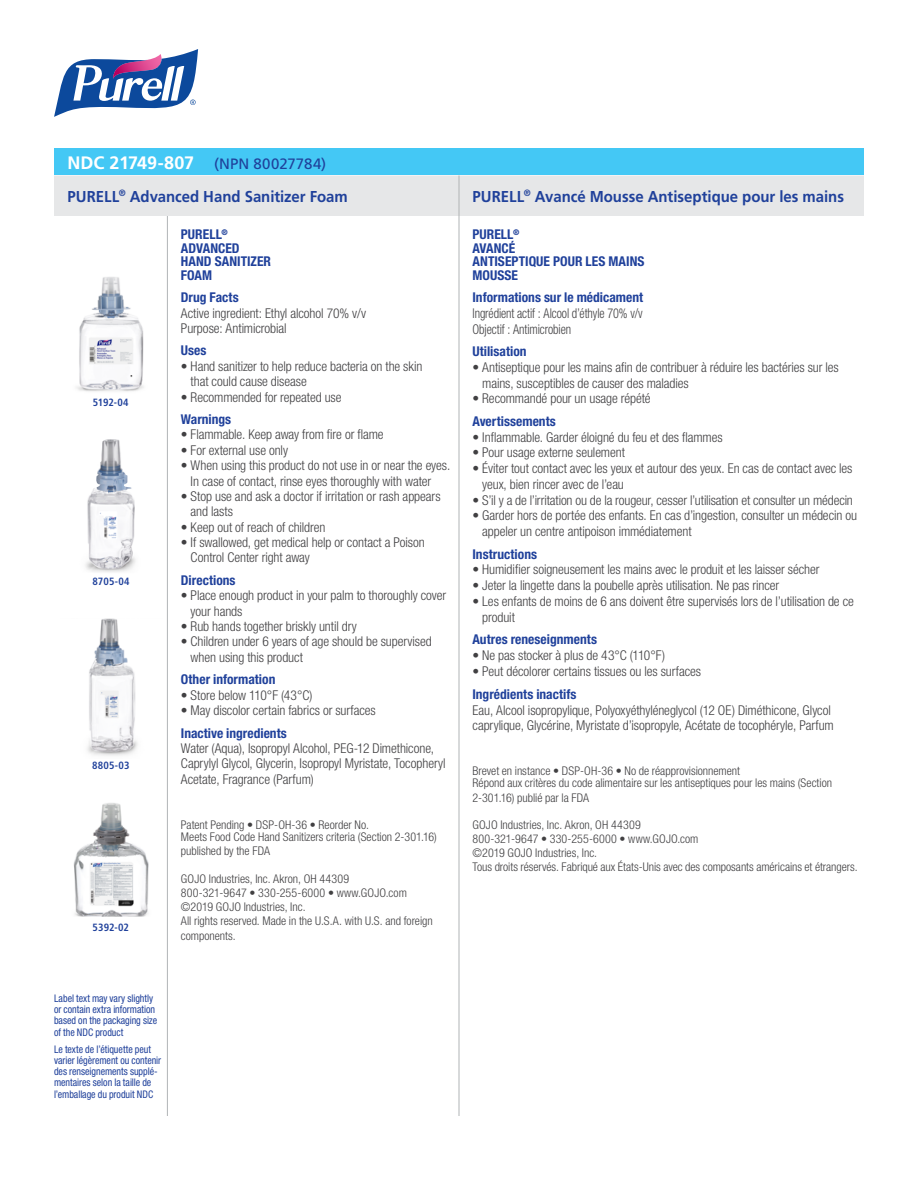
<style>
.page{position:relative;width:918px;height:1188px;background:#fff}
.page>*{position:absolute;margin:0;border:0;box-sizing:border-box;transform-origin:0 0}
.t1{font:700 15.75px "Frutiger LT Std";color:#20419b;scale:.95 1}
.t2{font:15px "Frutiger LT Std";letter-spacing:.005em;color:#20419b}
.t3{font:300 condensed 13.5px/15.5px "Helvetica Neue LT Std";letter-spacing:-.005em;color:#414042}
.t4{font:700 condensed 13.5px/13.5px "Helvetica Neue LT Std";color:#20419b}
.t5{font:300 condensed 13.5px/15.8px "Helvetica Neue LT Std";letter-spacing:-.005em;color:#414042;scale:.9 1}
.t6{font:300 condensed 12px/14.2px "Helvetica Neue LT Std";color:#414042}
.t7{font:condensed 10.5px/11.2px "Helvetica Neue LT Std";color:#20419b;scale:.95 1}
.t8{font:700 condensed 10.5px "Frutiger LT Std";letter-spacing:.005em;color:#20419b}
.s1{font-weight:700;font-size:18px;color:#fff}
</style>
<div class="page">
<div style="left:54px;top:148px;width:810px;height:28px;background:#44c8f5"></div>
<div style="left:54px;top:176px;width:810px;height:40px;background:#e6e7e8"></div>
<hr style="left:459px;top:216px;width:1px;height:900px;background:#b1b4b6">
<hr style="left:167px;top:216px;width:1px;height:900px;background:#b1b4b6">
<hr style="left:459px;top:176px;width:1px;height:40px;background:#b1b4b6">
<svg style="left:54px;top:49px;width:144px;height:68px"></svg>
<img style="left:76px;top:277px;width:68px;height:115px">
<img style="left:85px;top:441px;width:51px;height:131px">
<img style="left:87px;top:618px;width:51px;height:138px">
<img style="left:73px;top:803px;width:76px;height:114px">
<p class="t2" style="left:68px;top:155px;width:260px"><span class="s1">NDC 21749-807</span> (NPN 80027784)</p>
<p class="t1" style="left:68px;top:187px;width:297px">PURELL<sup>®</sup> Advanced Hand Sanitizer Foam</p>
<p class="t1" style="left:472px;top:187px;width:393px">PURELL<sup>®</sup> Avancé Mousse Antiseptique pour les mains</p>
<p class="t4" style="left:181px;top:227px;width:92px">PURELL<sup>®<br></sup>ADVANCED<br>HAND SANITIZER<br>FOAM</p>
<p class="t4" style="left:181px;top:290px;width:59px">Drug Facts</p>
<p class="t3" style="left:181px;top:305px;width:187px">Active ingredient: Ethyl alcohol 70% v/v<br>Purpose: Antimicrobial</p>
<p class="t4" style="left:181px;top:344px;width:27px">Uses</p>
<p class="t3" style="left:191px;top:358px;width:233px;text-indent:-10px">• Hand sanitizer to help reduce bacteria on the skin that could cause disease</p>
<p class="t3" style="left:181px;top:389px;width:162px">• Recommended for repeated use</p>
<p class="t4" style="left:181px;top:412px;width:52px">Warnings</p>
<p class="t3" style="left:181px;top:427px;width:204px">• Flammable. Keep away from fire or flame</p>
<p class="t3" style="left:181px;top:442px;width:109px">• For external use only</p>
<p class="t3" style="left:191px;top:458px;width:261px;text-indent:-10px">• When using this product do not use in or near the eyes.<br>In case of contact, rinse eyes thoroughly with water</p>
<p class="t3" style="left:191px;top:488px;width:252px;text-indent:-10px">• Stop use and ask a doctor if irritation or rash appears and lasts</p>
<p class="t3" style="left:181px;top:519px;width:146px">• Keep out of reach of children</p>
<p class="t3" style="left:191px;top:534px;width:236px;text-indent:-10px">• If swallowed, get medical help or contact a Poison<br>Control Center right away</p>
<p class="t4" style="left:181px;top:573px;width:56px">Directions</p>
<p class="t3" style="left:191px;top:588px;width:257px;text-indent:-10px">• Place enough product in your palm to thoroughly cover your hands</p>
<p class="t3" style="left:181px;top:618px;width:177px">• Rub hands together briskly until dry</p>
<p class="t3" style="left:191px;top:634px;width:243px;text-indent:-10px">• Children under 6 years of age should be supervised when using this product</p>
<p class="t4" style="left:181px;top:673px;width:96px">Other information</p>
<p class="t3" style="left:181px;top:687px;width:133px">• Store below 110°F (43°C)</p>
<p class="t3" style="left:181px;top:702px;width:196px">• May discolor certain fabrics or surfaces</p>
<p class="t4" style="left:181px;top:726px;width:108px">Inactive ingredients</p>
<p class="t3" style="left:181px;top:740px;width:266px">Water (Aqua), Isopropyl Alcohol, PEG-12 Dimethicone,<br>Caprylyl Glycol, Glycerin, Isopropyl Myristate, Tocopheryl<br>Acetate, Fragrance (Parfum)</p>
<p class="t6" style="left:181px;top:818px;width:258px;line-height:12px">Patent Pending • DSP-OH-36 • Reorder No.<br>Meets Food Code Hand Sanitizers criteria (Section 2-301.16)</p>
<p class="t6" style="left:181px;top:843px;width:91px">published by the FDA</p>
<p class="t6" style="left:181px;top:871px;width:253px">GOJO Industries, Inc. Akron, OH 44309<br>800-321-9647 • 330-255-6000 • www.GOJO.com ©2019 GOJO Industries, Inc.<br>All rights reserved. Made in the U.S.A. with U.S. and foreign components.</p>
<p class="t4" style="left:472px;top:227px;width:173px">PURELL<sup>®<br></sup>AVANCÉ<br>ANTISEPTIQUE POUR LES MAINS<br>MOUSSE</p>
<p class="t4" style="left:473px;top:290px;width:172px">Informations sur le médicament</p>
<p class="t5" style="left:472px;top:305px;width:191px">Ingrédient actif : Alcool d’éthyle 70% v/v<br>Objectif : Antimicrobien</p>
<p class="t4" style="left:472px;top:344px;width:56px">Utilisation</p>
<p class="t3" style="left:482px;top:359px;width:358px;text-indent:-10px">• Antiseptique pour les mains afin de contribuer à réduire les bactéries sur les mains, susceptibles de causer des maladies</p>
<p class="t3" style="left:472px;top:391px;width:180px">• Recommandé pour un usage répété</p>
<p class="t4" style="left:472px;top:414px;width:85px">Avertissements</p>
<p class="t3" style="left:472px;top:429px;width:252px">• Inflammable. Garder éloigné du feu et des flammes</p>
<p class="t3" style="left:472px;top:445px;width:154px">• Pour usage externe seulement</p>
<p class="t3" style="left:482px;top:460px;width:372px;text-indent:-10px">• Éviter tout contact avec les yeux et autour des yeux. En cas de contact avec les yeux, bien rincer avec de l’eau</p>
<p class="t3" style="left:472px;top:492px;width:382px">• S’il y a de l’irritation ou de la rougeur, cesser l’utilisation et consulter un médecin</p>
<p class="t3" style="left:482px;top:508px;width:376px;text-indent:-10px">• Garder hors de portée des enfants. En cas d’ingestion, consulter un médecin ou appeler un centre antipoison immédiatement</p>
<p class="t4" style="left:472px;top:547px;width:66px">Instructions</p>
<p class="t3" style="left:472px;top:562px;width:349px">• Humidifier soigneusement les mains avec le produit et les laisser sécher</p>
<p class="t3" style="left:472px;top:578px;width:308px">• Jeter la lingette dans la poubelle après utilisation. Ne pas rincer</p>
<p class="t3" style="left:482px;top:593px;width:373px;text-indent:-10px">• Les enfants de moins de 6 ans doivent être supervisés lors de l’utilisation de ce produit</p>
<p class="t4" style="left:472px;top:632px;width:126px">Autres reneseignments</p>
<p class="t3" style="left:472px;top:647px;width:194px">• Ne pas stocker à plus de 43°C (110°F)</p>
<p class="t3" style="left:472px;top:664px;width:230px">• Peut décolorer certains tissues ou les surfaces</p>
<p class="t4" style="left:472px;top:687px;width:106px">Ingrédients inactifs</p>
<p class="t3" style="left:472px;top:702px;width:363px">Eau, Alcool isopropylique, Polyoxyéthyléneglycol (12 OE) Diméthicone, Glycol caprylique, Glycérine, Myristate d’isopropyle, Acétate de tocophéryle, Parfum</p>
<p class="t6" style="left:472px;top:765px;width:361px;line-height:12px">Brevet en instance • DSP-OH-36 • No de réapprovisionnement<br>Répond aux critères du code alimentaire sur les antiseptiques pour les mains (Section</p>
<p class="t6" style="left:472px;top:790px;width:118px">2-301.16) publié par la FDA</p>
<p class="t6" style="left:472px;top:817px;width:387px">GOJO Industries, Inc. Akron, OH 44309<br>800-321-9647 • 330-255-6000 • www.GOJO.com<br>©2019 GOJO Industries, Inc.<br>Tous droits réservés. Fabriqué aux États-Unis avec des composants américains et étrangers.</p>
<p class="t8" style="left:93px;top:396px;width:37px">5192-04</p>
<p class="t8" style="left:92px;top:575px;width:39px">8705-04</p>
<p class="t8" style="left:92px;top:759px;width:39px">8805-03</p>
<p class="t8" style="left:93px;top:921px;width:38px">5392-02</p>
<p class="t7" style="left:54px;top:992px;width:110px">Label text may vary slightly or contain extra information based on the packaging size of the NDC product</p>
<p class="t7" style="left:54px;top:1043px;width:114px">Le texte de l’étiquette peut varier légèrement ou contenir des renseignements supplé&shy;mentaires selon la taille de l’emballage du produit NDC</p>
</div>
